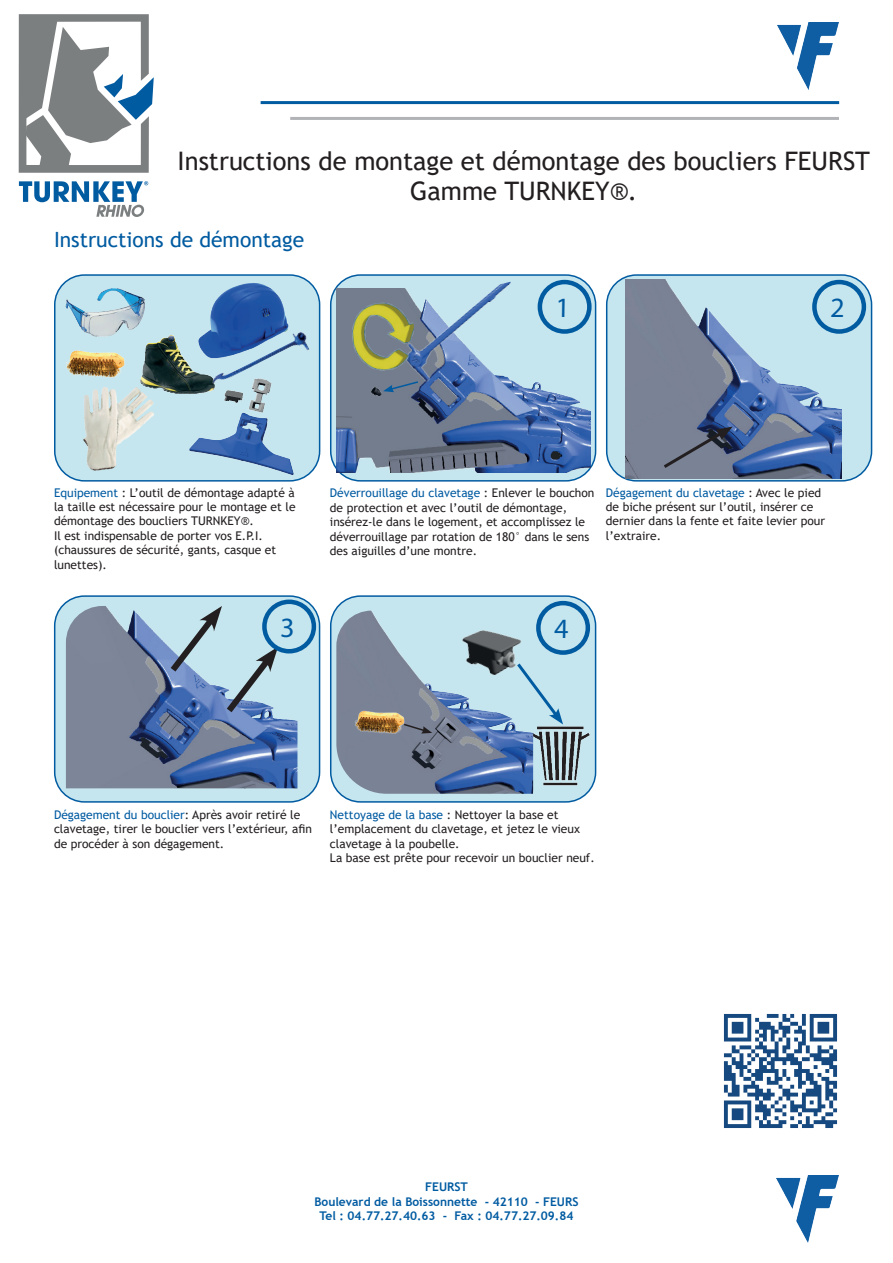
<style>
.page{position:relative;width:893px;height:1263px;background:#fff}
.page>*{position:absolute;margin:0;border:0;box-sizing:border-box;transform-origin:0 0}
.t1{font:28.05px "Myriad Pro";color:#015ba1}
.t2{font:25.5px/30.6px "Trebuchet MS";color:#231f20;text-align:center}
.t3{font:21px "Trebuchet MS";color:#015ba1}
.t4{font:12px/14.4px "Trebuchet MS";color:#231f20}
.t5{font:700 12px/14.4px "Trebuchet MS";color:#015ba1;text-align:center}
.s1{color:#015ba1}
</style>
<div class="page">
<div style="left:331px;top:596px;width:265px;height:206px;background:#c5e6ef;border-radius:30px"></div>
<div style="left:330px;top:595px;width:266px;height:208px;border:2px solid #015ba1;border-radius:30px"></div>
<div style="left:55px;top:596px;width:265px;height:206px;background:#c5e6ef;border-radius:30px"></div>
<div style="left:54px;top:595px;width:266px;height:208px;border:2px solid #015ba1;border-radius:30px"></div>
<div style="left:607px;top:275px;width:264px;height:206px;background:#c5e6ef;border-radius:30px"></div>
<div style="left:606px;top:274px;width:266px;height:208px;border:2px solid #015ba1;border-radius:30px"></div>
<div style="left:331px;top:275px;width:265px;height:206px;background:#c5e6ef;border-radius:30px"></div>
<div style="left:330px;top:274px;width:266px;height:208px;border:2px solid #015ba1;border-radius:30px"></div>
<div style="left:55px;top:275px;width:265px;height:206px;background:#c5e6ef;border-radius:30px"></div>
<div style="left:54px;top:274px;width:266px;height:208px;border:2px solid #015ba1;border-radius:30px"></div>
<img style="left:157px;top:336px;width:24px;height:58px">
<img style="left:83px;top:413px;width:71px;height:58px">
<hr style="left:261px;top:101px;width:578px;height:3px;background:#015ba1">
<hr style="left:290px;top:117px;width:549px;height:3px;background:#b2b3b7">
<img style="left:198px;top:283px;width:91px;height:71px">
<img style="left:64px;top:282px;width:81px;height:55px">
<img style="left:206px;top:325px;width:113px;height:29px">
<svg style="left:536px;top:685px;width:23px;height:25px"></svg>
<img style="left:533px;top:710px;width:57px;height:85px">
<img style="left:336px;top:288px;width:254px;height:185px">
<img style="left:462px;top:398px;width:48px;height:20px">
<img style="left:370px;top:282px;width:161px;height:116px">
<img style="left:340px;top:300px;width:78px;height:80px">
<img style="left:626px;top:280px;width:216px;height:198px">
<img style="left:762px;top:405px;width:47px;height:36px">
<img style="left:703px;top:342px;width:37px;height:47px">
<svg style="left:660px;top:426px;width:73px;height:45px;background:#656d80"></svg>
<img style="left:66px;top:606px;width:231px;height:182px">
<img style="left:198px;top:719px;width:45px;height:28px">
<img style="left:135px;top:650px;width:30px;height:49px">
<svg style="left:165px;top:606px;width:113px;height:113px"></svg>
<img style="left:180px;top:354px;width:139px;height:128px">
<img style="left:336px;top:611px;width:197px;height:183px">
<img style="left:454px;top:729px;width:42px;height:33px">
<img style="left:409px;top:682px;width:37px;height:44px">
<img style="left:330px;top:705px;width:108px;height:58px">
<img style="left:54px;top:343px;width:110px;height:70px">
<svg style="left:402px;top:723px;width:30px;height:10px"></svg>
<svg style="left:371px;top:380px;width:49px;height:16px"></svg>
<div style="left:538px;top:280px;width:54px;height:54px;border:4px solid #015ba1;border-radius:50%"></div>
<div style="left:812px;top:280px;width:54px;height:54px;border:4px solid #015ba1;border-radius:50%"></div>
<div style="left:262px;top:599px;width:54px;height:54px;border:4px solid #015ba1;border-radius:50%"></div>
<div style="left:536px;top:601px;width:54px;height:54px;border:4px solid #015ba1;border-radius:50%"></div>
<svg style="left:19px;top:181px;width:129px;height:36px"></svg>
<svg style="left:19px;top:14px;width:135px;height:159px"></svg>
<img style="left:777px;top:23px;width:62px;height:66px">
<img style="left:723px;top:1014px;width:115px;height:114px">
<img style="left:777px;top:1175px;width:62px;height:67px">
<h2 class="t2" style="left:178px;top:145px;width:694px">Instructions de montage et démontage des boucliers FEURST<br>Gamme TURNKEY®.</h2>
<h3 class="t3" style="left:54px;top:227px;width:252px">Instructions de démontage</h3>
<h1 class="t1" style="left:556px;top:291px;width:16px">1</h1>
<h1 class="t1" style="left:830px;top:291px;width:16px">2</h1>
<p class="t4" style="left:54px;top:485px;width:243px"><span class="s1">Equipement</span> : L’outil de démontage adapté à la taille est nécessaire pour le montage et le démontage des boucliers TURNKEY®.<br>Il est indispensable de porter vos E.P.I. (chaussures de sécurité, gants, casque et lunettes).</p>
<p class="t4" style="left:330px;top:486px;width:266px"><span class="s1">Déverrouillage du clavetage</span> : Enlever le bouchon de protection et avec l’outil de démontage, insérez-le dans le logement, et accomplissez le déverrouillage par rotation de 180° dans le sens des aiguilles d’une montre.</p>
<p class="t4" style="left:606px;top:485px;width:221px"><span class="s1">Dégagement du clavetage</span> : Avec le pied de biche présent sur l’outil, insérer ce dernier dans la fente et faite levier pour l’extraire.</p>
<h1 class="t1" style="left:280px;top:610px;width:16px">3</h1>
<h1 class="t1" style="left:554px;top:612px;width:16px">4</h1>
<p class="t4" style="left:54px;top:807px;width:259px"><span class="s1">Dégagement du bouclier</span>: Après avoir retiré le clavetage, tirer le bouclier vers l’extérieur, afin de procéder à son dégagement.</p>
<p class="t4" style="left:330px;top:807px;width:266px"><span class="s1">Nettoyage de la base</span> : Nettoyer la base et l’emplacement du clavetage, et jetez le vieux clavetage à la poubelle.<br>La base est prête pour recevoir un bouclier neuf.</p>
<p class="t5" style="left:314px;top:1180px;width:266px">FEURST<br>Boulevard de la Boissonnette - 42110 - FEURS<br>Tel : 04.77.27.40.63 - Fax : 04.77.27.09.84</p>
</div>
